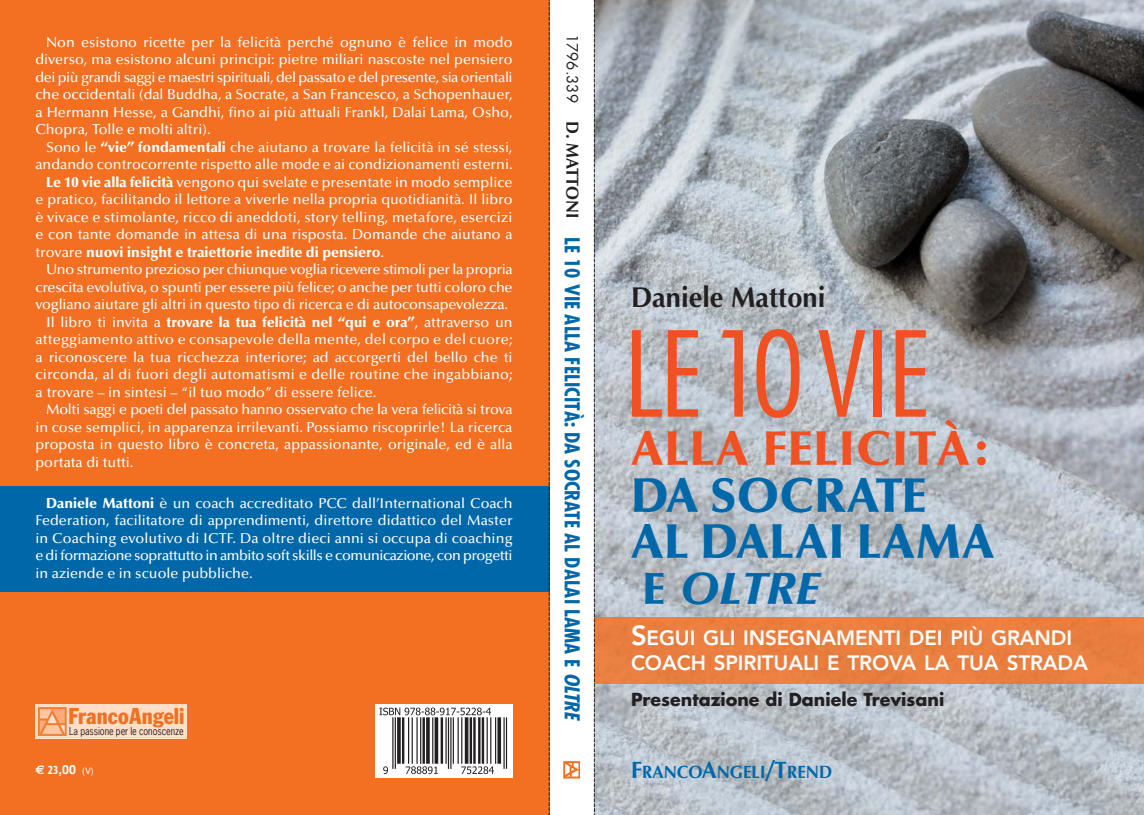
<style>
.page{position:relative;width:1144px;height:815px;background:#fff}
.page>*{position:absolute;margin:0;border:0;box-sizing:border-box;transform-origin:0 0}
.t1{font:300 condensed 114.75px "Futura";letter-spacing:-.015em;color:#f05123;scale:1.11 1}
.t2{font:900 48.75px/46.2px "Optima";letter-spacing:.01em;color:#0067a9}
.t3{font:900 48.75px "Optima";letter-spacing:.02em;color:#f05123}
.t4{font:italic 900 45px "Optima";letter-spacing:-.005em;color:#0067a9}
.t5{font:700 28.75px "Optima";color:#231f20;scale:.95 1}
.t6{font:condensed 22.5px "Franklin Gothic";letter-spacing:.005em;color:#f36f21}
.t7{font:800 20.62px/25px "Avenir LT Std";letter-spacing:-.01em;color:#fff}
.t8{font:700 condensed 20px "Futura";color:#0067a9;scale:1.05 1}
.t9{font:700 17.75px "Optima";color:#0067a9;scale:.95 1}
.t10{font:700 17.5px "Futura";color:#231f20}
.t11{font:500 14.38px/17.5px "Optima";color:#fff;text-align:justify}
.t12{font:500 14.38px "Optima";letter-spacing:-.02em;color:#fff}
.t13{font:900 14.38px "Optima";color:#fff}
.t14{font:500 14.38px "Optima";letter-spacing:-.025em;color:#fff}
.t15{font:700 12.5px "Helvetica";color:#fff}
.t16{font:10.25px "News Gothic";letter-spacing:-.005em;color:#231f20;scale:.88 1}
.s1{font-weight:900}
.s2{font-weight:500}
.s3{font-weight:400;font-stretch:normal;font-size:15px;color:#231f20}
.s4{font-family:"Optima";font-stretch:normal;font-size:17.5px;color:#231f20}
.s5{font-style:italic}
.s6{font-style:normal}
.s7{font-size:27.5px}
.s8{font-family:"Euro Sans"}
.s9{font-family:"Myriad Pro";font-stretch:condensed}
.s10{font-weight:400;font-size:8.75px}
.s11{font-size:23.75px}
</style>
<div class="page">
<div style="left:0;top:0;width:549px;height:815px;background:#f36f21"></div>
<img style="left:595px;top:0;width:548px;height:815px">
<div style="left:595px;top:617px;width:548px;height:67px;background:#ea7f3f"></div>
<div style="left:0;top:486px;width:550px;height:106px;background:#0067a9"></div>
<img style="left:563px;top:761px;width:17px;height:17px">
<svg style="left:549px;top:0;width:1px;height:815px"></svg>
<svg style="left:594px;top:0;width:1px;height:815px"></svg>
<div style="left:35px;top:704px;width:152px;height:35px;background:#fedec7"></div>
<img style="left:39px;top:707px;width:27px;height:28px">
<div style="left:375px;top:704px;width:137px;height:74px;background:#fff"></div>
<img style="left:380px;top:707px;width:128px;height:68px">
<p class="t11" style="left:35px;top:34px;width:478px;text-indent:11px">Non esistono ricette per la felicità perché ognuno è felice in modo diverso, ma esistono alcuni principi: pietre miliari nascoste nel pensiero dei più grandi saggi e maestri spirituali, del passato e del presente, sia orientali che occidentali (dal Buddha, a Socrate, a San Francesco, a Schopenhauer, a Hermann Hesse, a Gandhi, fino ai più attuali Frankl, Dalai Lama, Osho, Chopra, Tolle e molti altri).</p>
<p class="t11" style="left:46px;top:139px;width:468px">Sono le <span class="s1">“vie” fondamentali</span> che aiutano a trovare la felicità in sé stessi,</p>
<p class="t11" style="left:35px;top:157px;width:478px">andando controcorrente rispetto alle mode e ai condizionamenti esterni.</p>
<p class="t11" style="left:46px;top:174px;width:468px"><span class="s1">Le 10 vie alla felicità</span> vengono qui svelate e presentate in modo semplice</p>
<p class="t11" style="left:35px;top:192px;width:478px">e pratico, facilitando il lettore a viverle nella propria quotidianità. Il libro</p>
<p class="t11" style="left:35px;top:209px;width:478px">è vivace e stimolante, ricco di aneddoti, story telling, metafore, esercizi</p>
<p class="t11" style="left:35px;top:227px;width:478px">e con tante domande in attesa di una risposta. Domande che aiutano a</p>
<p class="t13" style="left:35px;top:246px;width:350px"><span class="s2">trovare</span> nuovi insight e traiettorie inedite di pensiero<span class="s2">.</span></p>
<p class="t14" style="left:46px;top:263px;width:468px">Uno strumento prezioso per chiunque voglia ricevere stimoli per la propria</p>
<p class="t12" style="left:35px;top:281px;width:478px">crescita evolutiva, o spunti per essere più felice; o anche per tutti coloro che</p>
<p class="t11" style="left:35px;top:297px;width:474px">vogliano aiutare gli altri in questo tipo di ricerca e di autoconsapevolezza.</p>
<p class="t13" style="left:46px;top:316px;width:468px"><span class="s2">Il libro ti invita a</span> trovare la tua felicità nel “qui e ora”<span class="s2">, attraverso un</span></p>
<p class="t11" style="left:35px;top:332px;width:478px">atteggiamento attivo e consapevole della mente, del corpo e del cuore;</p>
<p class="t11" style="left:35px;top:349px;width:478px">a riconoscere la tua ricchezza interiore; ad accorgerti del bello che ti</p>
<p class="t11" style="left:35px;top:367px;width:478px">circonda, al di fuori degli automatismi e delle routine che ingabbiano;</p>
<p class="t11" style="left:35px;top:384px;width:342px">a trovare – in sintesi – “il tuo modo” di essere felice.</p>
<p class="t12" style="left:46px;top:403px;width:468px">Molti saggi e poeti del passato hanno osservato che la vera felicità si trova</p>
<p class="t11" style="left:35px;top:419px;width:478px">in cose semplici, in apparenza irrilevanti. Possiamo riscoprirle! La ricerca</p>
<p class="t11" style="left:35px;top:437px;width:478px">proposta in questo libro è concreta, appassionante, originale, ed è alla</p>
<p class="t11" style="left:35px;top:454px;width:100px">portata di tutti.</p>
<p class="t11" style="left:35px;top:496px;width:479px;text-indent:11px"><span class="s1">Daniele Mattoni</span> è un coach accreditato PCC dall’International Coach Federation, facilitatore di apprendimenti, direttore didattico del Master in Coaching evolutivo di ICTF. Da oltre dieci anni si occupa di coaching e di formazione soprattutto in ambito soft skills e comunicazione, con progetti in aziende e in scuole pubbliche.</p>
<h3 class="t6" style="left:68px;top:708px;width:118px">FrancoAngeli</h3>
<p class="t16" style="left:69px;top:727px;width:132px">La passione per le conoscenze</p>
<h3 class="t8" style="left:581px;top:34px;width:658px;rotate:90deg"><span class="s3">1796.339</span> <span class="s4">D. MATTONI</span> LE 10 VIE ALLA FELICITÀ: DA SOCRATE AL DALAI LAMA E <span class="s5">OLTRE</span></h3>
<h3 class="t5" style="left:631px;top:285px;width:206px">Daniele Mattoni</h3>
<h1 class="t1" style="left:624px;top:325px;width:278px">LE10 VIE</h1>
<h2 class="t3" style="left:631px;top:429px;width:363px">ALLA FELICITÀ:</h2>
<h2 class="t2" style="left:631px;top:477px;width:365px">DA SOCRATE<br>AL DALAI LAMA</h2>
<h3 class="t4" style="left:642px;top:570px;width:178px"><span class="s6">E</span> OLTRE</h3>
<h3 class="t7" style="left:631px;top:626px;width:458px"><span class="s7">S</span>EGUI GLI INSEGNAMENTI DEI PIÙ GRANDI<br>COACH SPIRITUALI E TROVA LA TUA STRADA</h3>
<p class="t10" style="left:631px;top:691px;width:315px">Presentazione di Daniele Trevisani</p>
<p class="t15" style="left:35px;top:765px;width:60px"><span class="s8">€</span> <span class="s9">23</span>,00 <span class="s10">(V)</span></p>
<p class="t9" style="left:631px;top:765px;width:213px"><span class="s11">F</span>RANCO<span class="s11">A</span>NGELI<span class="s11">/T</span>REND</p>
</div>
